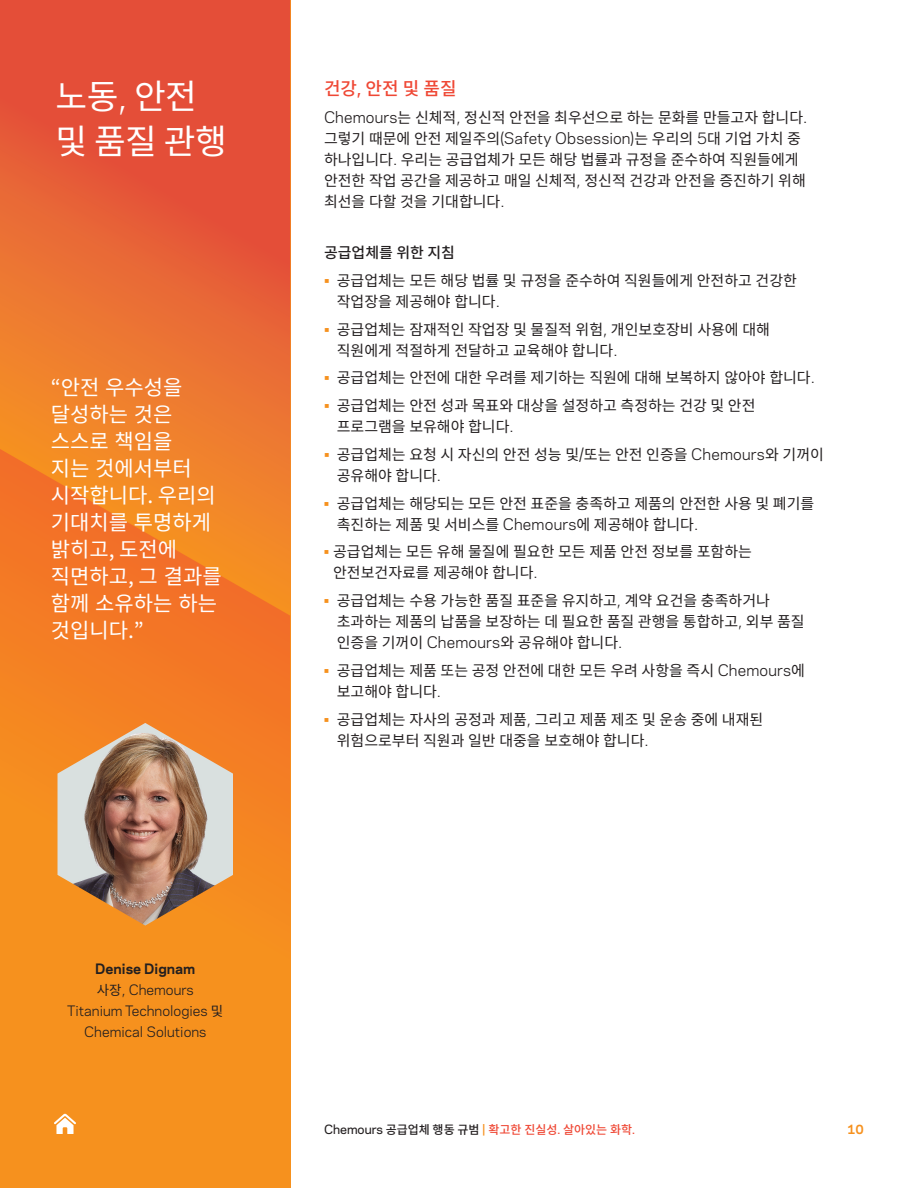
<style>
.page{position:relative;width:918px;height:1188px;background:#fff}
.page>*{position:absolute;margin:0;border:0;box-sizing:border-box;transform-origin:0 0}
.t1{font:34.5px/45px "Noto Sans CJ Kkr";letter-spacing:-.02em;color:#fff}
.t2{font:21px/27px "Noto Sans CJ Kkr";color:#fff}
.t3{font:500 18px "Noto Sans CJ Kkr";color:#ef4835}
.t4{font:15px/21px "Noto Sans CJ Kkr";color:#231f20}
.t5{font:500 15px "Noto Sans CJ Kkr";color:#231f20}
.t6{font:13.5px/21px "Chemours Sans";color:#231f20;text-align:center}
.t7{font:500 12px "Noto Sans CJ Kkr";color:#ef4835}
.t8{font:700 12px "Chemours Sans";color:#f6911e}
.s1{font-family:"Chemours Sans"}
.s2{font-weight:700}
.s3{font-family:"Noto Sans CJ Kkr"}
.s4{font-family:"Chemours Sans";color:#f6911e}
.s5{font-family:"Chemours Sans";color:#231f20}
.s6{color:#231f20}
</style>
<div class="page">
<div style="left:0;top:0;width:290px;height:1188px;background:#f6911e"></div>
<svg style="left:0;top:0;width:291px;height:616px;background:#e76135"></svg>
<svg style="left:0;top:441px;width:290px;height:434px"></svg>
<img style="left:58px;top:723px;width:175px;height:203px">
<svg style="left:54px;top:1114px;width:22px;height:20px"></svg>
<h1 class="t1" style="left:56px;top:74px;width:173px">노동<span class="s1">,</span> 안전 및 품질관행</h1>
<h2 class="t2" style="left:51px;top:374px;width:172px">“안전 우수성을 달성하는 것은 스스로 책임을<br>지는 것에서부터 시작합니다. 우리의 기대치를 투명하게 밝히고, 도전에 직면하고, 그 결과를 함께 소유하는 하는 것입니다.”</h2>
<p class="t6" style="left:67px;top:957px;width:158px"><span class="s2">Denise Dignam<br></span><span class="s3">사장</span>, Chemours<br>Titanium Technologies <span class="s3">및<br></span>Chemical Solutions</p>
<p class="t3" style="left:324px;top:79px;width:134px">건강<span class="s1">,</span> 안전 및 품질</p>
<p class="t4" style="left:324px;top:107px;width:485px"><span class="s1">Chemours</span>는 신체적<span class="s1">,</span> 정신적 안전을 최우선으로 하는 문화를 만들고자 합니다<span class="s1">. </span>그렇기 때문에 안전 제일주의<span class="s1">(Safety Obsession)</span>는 우리의 <span class="s1">5</span>대 기업 가치 중 하나입니다<span class="s1">.</span> 우리는 공급업체가 모든 해당 법률과 규정을 준수하여 직원들에게 안전한 작업 공간을 제공하고 매일 신체적<span class="s1">,</span> 정신적 건강과 안전을 증진하기 위해 최선을 다할 것을 기대합니다<span class="s1">.</span></p>
<p class="t5" style="left:324px;top:244px;width:133px">공급업체를 위한 지침</p>
<p class="t4" style="left:337px;top:270px;width:462px;text-indent:-13px"><span class="s4">•</span> 공급업체는 모든 해당 법률 및 규정을 준수하여 직원들에게 안전하고 건강한 작업장을 제공해야 합니다<span class="s1">.</span></p>
<p class="t4" style="left:337px;top:319px;width:435px;text-indent:-13px"><span class="s4">•</span> 공급업체는 잠재적인 작업장 및 물질적 위험<span class="s1">,</span> 개인보호장비 사용에 대해 직원에게 적절하게 전달하고 교육해야 합니다<span class="s1">.</span></p>
<p class="t4" style="left:324px;top:368px;width:492px"><span class="s4">•</span> 공급업체는 안전에 대한 우려를 제기하는 직원에 대해 보복하지 않아야 합니다<span class="s1">.</span></p>
<p class="t4" style="left:337px;top:395px;width:420px;text-indent:-13px"><span class="s4">•</span> 공급업체는 안전 성과 목표와 대상을 설정하고 측정하는 건강 및 안전 프로그램을 보유해야 합니다<span class="s1">.</span></p>
<p class="t4" style="left:337px;top:444px;width:489px;text-indent:-13px"><span class="s4">•</span> 공급업체는 요청 시 자신의 안전 성능 및<span class="s1">/</span>또는 안전 인증을 <span class="s1">Chemours</span>와 기꺼이 공유해야 합니다<span class="s1">.</span></p>
<p class="t4" style="left:337px;top:493px;width:479px;text-indent:-13px"><span class="s4">•</span> 공급업체는 해당되는 모든 안전 표준을 충족하고 제품의 안전한 사용 및 폐기를 촉진하는 제품 및 서비스를 <span class="s1">Chemours</span>에 제공해야 합니다<span class="s1">.</span></p>
<p class="t4" style="left:333px;top:542px;width:420px;text-indent:-9px"><span class="s4">•</span> 공급업체는 모든 유해 물질에 필요한 모든 제품 안전 정보를 포함하는 안전보건자료를 제공해야 합니다<span class="s1">.</span></p>
<p class="t4" style="left:337px;top:590px;width:469px;text-indent:-13px"><span class="s4">•</span> 공급업체는 수용 가능한 품질 표준을 유지하고<span class="s1">,</span> 계약 요건을 충족하거나 초과하는 제품의 납품을 보장하는 데 필요한 품질 관행을 통합하고<span class="s1">,</span> 외부 품질 인증을 기꺼이 <span class="s1">Chemours</span>와 공유해야 합니다<span class="s1">.</span></p>
<p class="t4" style="left:337px;top:660px;width:470px;text-indent:-13px"><span class="s4">•</span> 공급업체는 제품 또는 공정 안전에 대한 모든 우려 사항을 즉시 <span class="s1">Chemours</span>에 보고해야 합니다<span class="s1">.</span></p>
<p class="t4" style="left:337px;top:709px;width:428px;text-indent:-13px"><span class="s4">•</span> 공급업체는 자사의 공정과 제품<span class="s1">,</span> 그리고 제품 제조 및 운송 중에 내재된 위험으로부터 직원과 일반 대중을 보호해야 합니다<span class="s1">.</span></p>
<p class="t7" style="left:324px;top:1123px;width:313px"><span class="s5">Chemours</span> <span class="s6">공급업체 행동 규범</span> <span class="s4">|</span> 확고한 진실성<span class="s1">.</span> 살아있는 화학<span class="s1">.</span></p>
<p class="t8" style="left:847px;top:1120px;width:18px">10</p>
</div>
